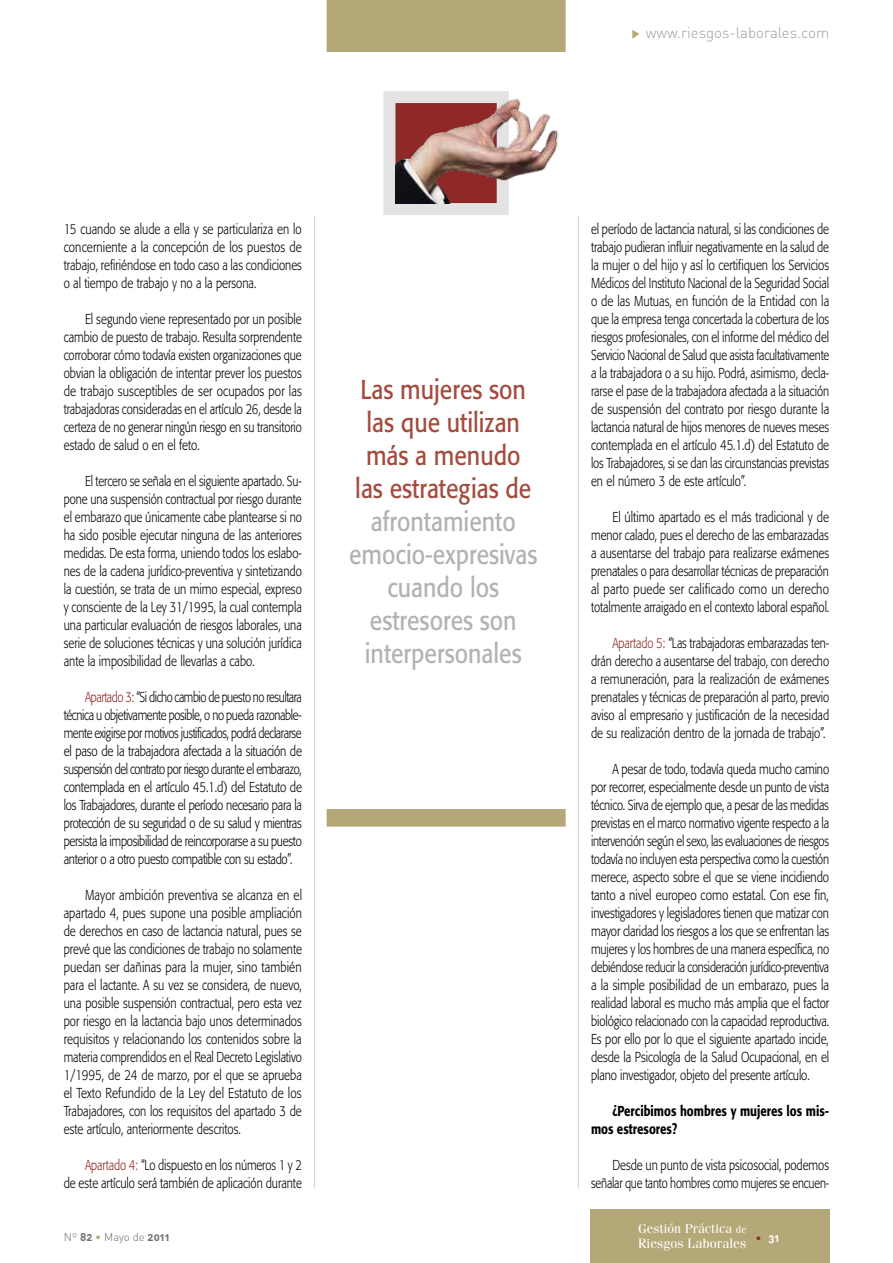
<style>
.page{position:relative;width:893px;height:1263px;background:#fff}
.page>*{position:absolute;margin:0;border:0;box-sizing:border-box;transform-origin:0 0}
.t1{font:27px/33px "Formata";color:#b3b2b2;text-align:center;scale:.85 1}
.t2{font:27px/33px "Formata";color:#a34b3e;text-align:center;scale:.85 1}
.t3{font:300 15px "DIN";color:#9d9d9c}
.t4{font:300 14.25px/18px "Formata";color:#000;text-align:justify;scale:.8 1}
.t5{font:300 14.25px/18px "Formata";color:#000;text-align:justify;scale:.78 1}
.t6{font:300 14.25px/18px "Formata";color:#000;text-align:justify;scale:.81 1}
.t7{font:300 14.25px/18px "Formata";color:#000;text-align:right;scale:.79 1}
.t8{font:500 14.25px/18px "Formata";color:#000;scale:.8 1}
.t9{font:13.5px "Fenice Std";letter-spacing:.005em;color:#fff}
.t10{font:13.05px "Fenice Std";color:#fff}
.t11{font:300 11.25px "DIN";color:#706f6f}
.t12{font:11.25px "DIN Bold Alternate";color:#fff}
.s1{color:#8e2927}
.s2{font-family:"DIN Bold Alternate";font-weight:400}
.s3{color:#b4a878}
.s4{font-size:10.5px}
.s5{font-family:"DIN";font-weight:300;color:#8e2927}
</style>
<div class="page">
<hr style="left:314px;top:216px;width:1px;height:972px;background:#d8d1b8">
<hr style="left:578px;top:216px;width:1px;height:972px;background:#d8d1b8">
<div style="left:590px;top:1209px;width:239px;height:54px;background:#b4a878"></div>
<svg style="left:632px;top:30px;width:7px;height:9px"></svg>
<div style="left:327px;top:0;width:239px;height:826px;background:#b4a878"></div>
<div style="left:323px;top:52px;width:246px;height:756px;background:#fff"></div>
<div style="left:383px;top:91px;width:126px;height:124px;border:12px solid #e3e3e3"></div>
<img style="left:395px;top:97px;width:164px;height:106px">
<p class="t3" style="left:646px;top:24px;width:185px">www.riesgos-laborales.com</p>
<p class="t4" style="left:64px;top:220px;width:299px">15 cuando se alude a ella y se particulariza en lo concerniente a la concepción de los puestos de trabajo, refiriéndose en todo caso a las condiciones o al tiempo de trabajo y no a la persona.</p>
<p class="t4" style="left:64px;top:310px;width:299px;text-indent:21px">El segundo viene representado por un posible cambio de puesto de trabajo. Resulta sorprendente corroborar cómo todavía existen organizaciones que obvian la obligación de intentar prever los puestos de trabajo susceptibles de ser ocupados por las trabajadoras consideradas en el artículo 26, desde la certeza de no generar ningún riesgo en su transitorio estado de salud o en el feto.</p>
<p class="t5" style="left:64px;top:472px;width:307px;text-indent:21px">El tercero se señala en el siguiente apartado. Su&shy;pone una suspensión contractual por riesgo durante el embarazo que únicamente cabe plantearse si no ha sido posible ejecutar ninguna de las anteriores medidas. De esta forma, uniendo todos los eslabo&shy;nes de la cadena jurídico-preventiva y sintetizando la cuestión, se trata de un mimo especial, expreso y consciente de la Ley 31/1995, la cual contempla una particular evaluación de riesgos laborales, una serie de soluciones técnicas y una solución jurídica ante la imposibilidad de llevarlas a cabo.</p>
<p class="t5" style="left:64px;top:688px;width:307px;text-indent:21px"><span class="s1">Apartado 3:</span> “Si dicho cambio de puesto no resultara técnica u objetivamente posible, o no pueda razonable&shy;mente exigirse por motivos justificados, podrá declararse el paso de la trabajadora afectada a la situación de suspensión del contrato por riesgo durante el embarazo, contemplada en el artículo 45.1.d) del Estatuto de los Trabajadores, durante el período necesario para la protección de su seguridad o de su salud y mientras persista la imposibilidad de reincorporarse a su puesto anterior o a otro puesto compatible con su estado”.</p>
<p class="t6" style="left:64px;top:886px;width:296px;text-indent:21px">Mayor ambición preventiva se alcanza en el apartado 4, pues supone una posible ampliación de derechos en caso de lactancia natural, pues se prevé que las condiciones de trabajo no solamente puedan ser dañinas para la mujer, sino también para el lactante. A su vez se considera, de nuevo, una posible suspensión contractual, pero esta vez por riesgo en la lactancia bajo unos determinados requisitos y relacionando los contenidos sobre la materia comprendidos en el Real Decreto Legislativo 1/1995, de 24 de marzo, por el que se aprueba el Texto Refundido de la Ley del Estatuto de los Trabajadores, con los requisitos del apartado 3 de este artículo, anteriormente descritos.</p>
<p class="t7" style="left:64px;top:1156px;width:303px"><span class="s1">Apartado 4:</span> “Lo dispuesto en los números 1 y 2<br>de este artículo será también de aplicación durante</p>
<p class="t11" style="left:64px;top:1230px;width:107px">Nº <span class="s2">82</span> <span class="s3">•</span> Mayo de <span class="s2">2011</span></p>
<h1 class="t2" style="left:355px;top:373px;width:209px">Las mujeres son las que utilizan más a menudo las estrategias de</h1>
<h1 class="t1" style="left:349px;top:505px;width:223px">afrontamiento emocio-expresivas cuando los estresores son interpersonales</h1>
<p class="t4" style="left:591px;top:220px;width:299px">el período de lactancia natural, si las condiciones de trabajo pudieran influir negativamente en la salud de la mujer o del hijo y así lo certifiquen los Servicios Médicos del Instituto Nacional de la Seguridad Social o de las Mutuas, en función de la Entidad con la que la empresa tenga concertada la cobertura de los riesgos profesionales, con el informe del médico del Servicio Nacional de Salud que asista facultativamente a la trabajadora o a su hijo. Podrá, asimismo, decla&shy;rarse el pase de la trabajadora afectada a la situación de suspensión del contrato por riesgo durante la lactancia natural de hijos menores de nueves meses contemplada en el artículo 45.1.d) del Estatuto de los Trabajadores, si se dan las circunstancias previstas en el número 3 de este artículo”.</p>
<p class="t4" style="left:591px;top:508px;width:299px;text-indent:21px">El último apartado es el más tradicional y de menor calado, pues el derecho de las embarazadas a ausentarse del trabajo para realizarse exámenes prenatales o para desarrollar técnicas de preparación al parto puede ser calificado como un derecho totalmente arraigado en el contexto laboral español.</p>
<p class="t7" style="left:591px;top:634px;width:303px;text-align:justify;text-indent:21px"><span class="s1">Apartado 5:</span> “Las trabajadoras embarazadas ten&shy;drán derecho a ausentarse del trabajo, con derecho a remuneración, para la realización de exámenes prenatales y técnicas de preparación al parto, previo aviso al empresario y justificación de la necesidad de su realización dentro de la jornada de trabajo”.</p>
<p class="t4" style="left:591px;top:760px;width:299px;text-indent:21px">A pesar de todo, todavía queda mucho camino por recorrer, especialmente desde un punto de vista técnico. Sirva de ejemplo que, a pesar de las medidas previstas en el marco normativo vigente respecto a la intervención según el sexo, las evaluaciones de riesgos todavía no incluyen esta perspectiva como la cuestión merece, aspecto sobre el que se viene incidiendo tanto a nivel europeo como estatal. Con ese fin, investigadores y legisladores tienen que matizar con mayor claridad los riesgos a los que se enfrentan las mujeres y los hombres de una manera específica, no debiéndose reducir la consideración jurídico-preventiva a la simple posibilidad de un embarazo, pues la realidad laboral es mucho más amplia que el factor biológico relacionado con la capacidad reproductiva.<br>Es por ello por lo que el siguiente apartado incide, desde la Psicología de la Salud Ocupacional, en el plano investigador, objeto del presente artículo.</p>
<p class="t8" style="left:591px;top:1102px;width:299px;text-indent:21px">¿Percibimos hombres y mujeres los mis&shy;mos estresores?</p>
<p class="t4" style="left:591px;top:1156px;width:299px;text-align:right">Desde un punto de vista psicosocial, podemos señalar que tanto hombres como mujeres se encuen-</p>
<p class="t10" style="left:638px;top:1220px;width:110px">Gestión Práctica <span class="s4">de</span></p>
<p class="t9" style="left:638px;top:1235px;width:110px">Riesgos Laborales</p>
<p class="t12" style="left:756px;top:1230px;width:25px"><span class="s5">•</span> 31</p>
</div>
